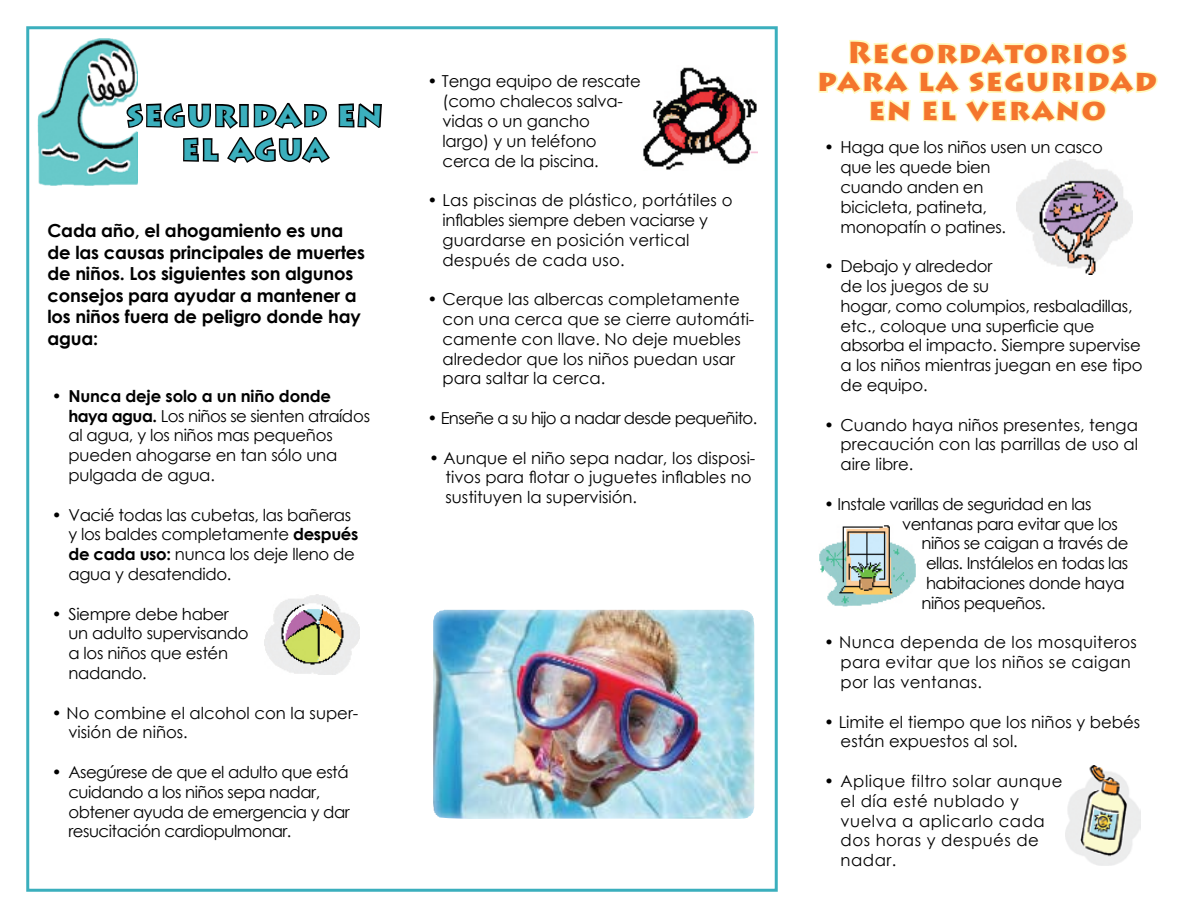
<style>
.page{position:relative;width:1188px;height:918px;background:#fff}
.page>*{position:absolute;margin:0;border:0;box-sizing:border-box;transform-origin:0 0}
.t1{font:900 30px/28.5px "Lithos Pro";letter-spacing:.05em;color:#f4752d;text-align:center}
.t2{font:900 28.5px/34.2px "Lithos Pro";letter-spacing:.07em;color:#3bafbd;text-align:center}
.t3{font:700 18px/21.6px "Century Gothic";letter-spacing:-.01em;color:#000}
.t4{font:16.5px/19.8px "Century Gothic";letter-spacing:-.01em;color:#000}
.t5{font:16.5px/19.8px "Century Gothic";letter-spacing:-.03em;color:#000}
.t6{font:16.5px/19.8px "Century Gothic";letter-spacing:.01em;color:#000}
.t7{font:16.5px/19.8px "Century Gothic";letter-spacing:.03em;color:#000}
.t8{font:16.5px/19.8px "Century Gothic";letter-spacing:.02em;color:#000}
.t9{font:16.5px "Century Gothic";letter-spacing:-.04em;color:#000}
.s1{font-weight:700}
</style>
<div class="page">
<svg style="left:138px;top:102px;width:244px;height:61px"></svg>
<img style="left:38px;top:38px;width:100px;height:148px">
<img style="left:643px;top:67px;width:114px;height:103px">
<img style="left:264px;top:594px;width:95px;height:81px">
<img style="left:1016px;top:160px;width:117px;height:115px">
<svg style="left:818px;top:40px;width:340px;height:83px"></svg>
<img style="left:819px;top:525px;width:97px;height:81px">
<img style="left:1065px;top:766px;width:76px;height:100px">
<img style="left:433px;top:610px;width:322px;height:209px">
<h2 class="t2" style="left:127px;top:99px;width:257px">SEGURIDAD EN<br>EL AGUA</h2>
<p class="t3" style="left:47px;top:219px;width:319px">Cada año, el ahogamiento es una de las causas principales de muertes de niños. Los siguientes son algunos consejos para ayudar a mantener a los niños fuera de peligro donde hay agua:</p>
<p class="t4" style="left:68px;top:386px;width:303px;text-indent:-16px">• <span class="s1">Nunca deje solo a un niño donde haya agua.</span> Los niños se sienten atraídos al agua, y los niños mas pequeños pueden ahogarse en tan sólo una pulgada de agua.</p>
<p class="t4" style="left:68px;top:505px;width:292px;text-indent:-16px">• Vacié todas las cubetas, las bañeras y los baldes completamente <span class="s1">después de cada uso:</span> nunca los deje lleno de agua y desatendido.</p>
<p class="t4" style="left:68px;top:604px;width:182px;text-indent:-16px">• Siempre debe haber un adulto supervisando a los niños que estén nadando.</p>
<p class="t4" style="left:68px;top:703px;width:292px;text-indent:-17px">• No combine el alcohol con la super&shy;visión de niños.</p>
<p class="t5" style="left:68px;top:762px;width:283px;text-indent:-17px">• Asegúrese de que el adulto que está cuidando a los niños sepa nadar, obtener ayuda de emergencia y dar resucitación cardiopulmonar.</p>
<p class="t4" style="left:443px;top:71px;width:200px;text-indent:-15px">• Tenga equipo de rescate (como chalecos salva&shy;vidas o un gancho<br>largo) y un teléfono cerca de la piscina.</p>
<p class="t6" style="left:443px;top:190px;width:292px;text-indent:-15px">• Las piscinas de plástico, portátiles o inflables siempre deben vaciarse y guardarse en posición vertical después de cada uso.</p>
<p class="t4" style="left:443px;top:289px;width:313px;text-indent:-15px">• Cerque las albercas completamente con una cerca que se cierre automáti&shy;camente con llave. No deje muebles alrededor que los niños puedan usar para saltar la cerca.</p>
<p class="t9" style="left:428px;top:407px;width:331px">• Enseñe a su hijo a nadar desde pequeñito.</p>
<p class="t4" style="left:446px;top:447px;width:311px;text-indent:-16px">• Aunque el niño sepa nadar, los disposi&shy;tivos para flotar o juguetes inflables no sustituyen la supervisión.</p>
<h1 class="t1" style="left:817px;top:39px;width:342px">Recordatorios para la seguridad en el verano</h1>
<p class="t4" style="left:841px;top:137px;width:264px;text-indent:-17px">• Haga que los niños usen un casco que les quede bien<br>cuando anden en<br>bicicleta, patineta,<br>monopatín o patines.</p>
<p class="t4" style="left:841px;top:256px;width:304px;text-indent:-16px">• Debajo y alrededor<br>de los juegos de su<br>hogar, como columpios, resbaladillas, etc., coloque una superficie que absorba el impacto. Siempre supervise a los niños mientras juegan en ese tipo de equipo.</p>
<p class="t4" style="left:841px;top:414px;width:299px;text-align:justify;text-indent:-16px">• Cuando haya niños presentes, tenga precaución con las parrillas de uso al aire libre.</p>
<p class="t5" style="left:824px;top:494px;width:269px">• Instale varillas de seguridad en las</p>
<p class="t5" style="left:902px;top:513px;width:217px">ventanas para evitar que los</p>
<p class="t5" style="left:922px;top:533px;width:208px">niños se caigan a través de</p>
<p class="t5" style="left:926px;top:553px;width:204px">ellas. Instálelos en todas las</p>
<p class="t5" style="left:926px;top:573px;width:200px">habitaciones donde haya</p>
<p class="t5" style="left:922px;top:593px;width:126px">niños pequeños.</p>
<p class="t8" style="left:841px;top:632px;width:298px;text-indent:-17px">• Nunca dependa de los mosquiteros para evitar que los niños se caigan por las ventanas.</p>
<p class="t4" style="left:841px;top:711px;width:301px;text-indent:-16px">• Limite el tiempo que los niños y bebés están expuestos al sol.</p>
<p class="t7" style="left:841px;top:771px;width:223px;text-indent:-16px">• Aplique filtro solar aunque el día esté nublado y vuelva a aplicarlo cada dos horas y después de nadar.</p>
</div>
